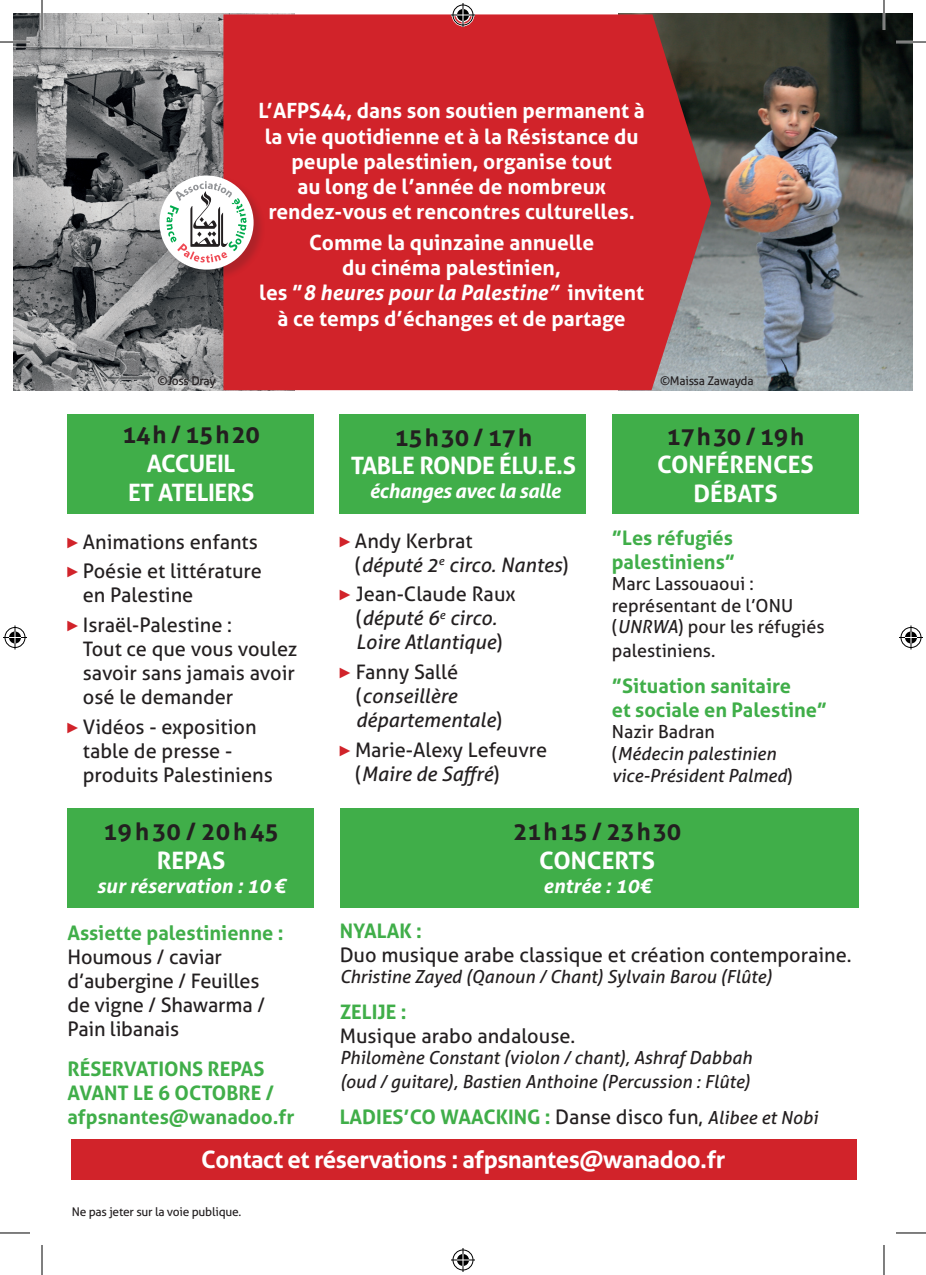
<style>
.page{position:relative;width:926px;height:1275px;background:#fff}
.page>*{position:absolute;margin:0;border:0;box-sizing:border-box;transform-origin:0 0}
.t1{font:700 24px/28.8px "Aller";letter-spacing:-.02em;color:#fff;text-align:center}
.t2{font:700 24px "Aller";letter-spacing:.04em;color:#231f20}
.t3{font:700 24px/28.8px "Aller";color:#fff;text-align:center}
.t4{font:700 24px "Aller";letter-spacing:.06em;color:#231f20}
.t5{font:700 21px/25.2px "Aller";color:#fff;text-align:center}
.t6{font:20px/24px "Aller";color:#231f20}
.t7{font:700 20px/24px "Aller";color:#40ae49}
.t8{font:italic 20px/24px "Aller";color:#231f20}
.t9{font:italic 700 20px "Aller";color:#fff}
.t10{font:italic 700 20px "Aller";letter-spacing:-.02em;color:#fff}
.t11{font:italic 18px/21.6px "Aller";color:#231f20}
.t12{font:18px/21.6px "Aller";color:#231f20}
.t13{font:12px "Aller";letter-spacing:-.02em;color:#231f20}
.s1{font-style:italic}
.s2{font-style:normal}
.s3{font-weight:400;color:#231f20}
.s4{font-weight:400;font-style:italic;font-size:18px;color:#231f20}
</style>
<div class="page">
<div style="left:68px;top:808px;width:246px;height:99px;background:#40ae49"></div>
<div style="left:72px;top:1139px;width:785px;height:41px;background:#d1232a"></div>
<img style="left:711px;top:14px;width:201px;height:376px">
<img style="left:14px;top:14px;width:209px;height:376px">
<div style="left:223px;top:14px;width:488px;height:376px;background:#d1232a"></div>
<div style="left:340px;top:808px;width:518px;height:99px;background:#40ae49"></div>
<div style="left:68px;top:415px;width:246px;height:99px;background:#40ae49"></div>
<div style="left:340px;top:415px;width:246px;height:99px;background:#40ae49"></div>
<div style="left:612px;top:415px;width:246px;height:99px;background:#40ae49"></div>
<div style="left:159px;top:175px;width:106px;height:106px;background:#231f20;opacity:.2"></div>
<div style="left:159px;top:175px;width:95px;height:95px;background:#fff;border-radius:50%"></div>
<svg style="left:167px;top:181px;width:80px;height:82px"></svg>
<hr style="left:0;top:41px;width:30px;height:2px;background:#fff">
<hr style="left:896px;top:41px;width:30px;height:2px;background:#fff">
<hr style="left:41px;top:0;width:2px;height:30px;background:#fff">
<hr style="left:883px;top:0;width:2px;height:30px;background:#fff">
<hr style="left:0;top:42px;width:30px;height:1px;background:#000">
<hr style="left:896px;top:42px;width:30px;height:1px;background:#000">
<hr style="left:0;top:1232px;width:30px;height:1px;background:#000">
<hr style="left:896px;top:1232px;width:30px;height:1px;background:#000">
<hr style="left:42px;top:0;width:1px;height:30px;background:#000">
<hr style="left:42px;top:1245px;width:1px;height:30px;background:#000">
<hr style="left:884px;top:0;width:1px;height:30px;background:#000">
<hr style="left:884px;top:1245px;width:1px;height:30px;background:#000">
<svg style="left:451px;top:3px;width:24px;height:24px"></svg>
<svg style="left:451px;top:1248px;width:24px;height:24px"></svg>
<svg style="left:3px;top:625px;width:24px;height:24px"></svg>
<svg style="left:899px;top:625px;width:24px;height:24px"></svg>
<p class="t5" style="left:259px;top:98px;width:388px">L’AFPS44, dans son soutien permanent à la vie quotidienne et à la Résistance du peuple palestinien, organise tout<br>au long de l’année de nombreux rendez‑vous et rencontres culturelles.</p>
<p class="t5" style="left:259px;top:230px;width:386px">Comme la quinzaine annuelle<br>du cinéma palestinien,<br>les ”<span class="s1">8 heures pour la Palestine”</span> invitent à ce temps d’échanges et de partage</p>
<p class="t13" style="left:158px;top:374px;width:60px">©Joss Dray</p>
<p class="t2" style="left:122px;top:420px;width:139px">14h / 15h20</p>
<p class="t1" style="left:128px;top:449px;width:128px">ACCUEIL<br>ET ATELIERS</p>
<p class="t2" style="left:394px;top:422px;width:139px">15h30 / 17h</p>
<p class="t1" style="left:351px;top:451px;width:227px">TABLE RONDE ÉLU.E.S</p>
<p class="t10" style="left:370px;top:479px;width:193px">échanges avec la salle</p>
<p class="t13" style="left:660px;top:374px;width:95px">©Maissa Zawayda</p>
<p class="t2" style="left:667px;top:421px;width:139px">17h30 / 19h</p>
<p class="t3" style="left:657px;top:450px;width:158px">CONFÉRENCES<br>DÉBATS</p>
<p class="t6" style="left:83px;top:526px;width:180px;line-height:29.6px">Animations enfants<br>Poésie et littérature</p>
<p class="t6" style="left:83px;top:580px;width:151px;line-height:29.6px">en Palestine<br>Israël-Palestine :</p>
<p class="t6" style="left:83px;top:637px;width:216px">Tout ce que vous voulez savoir sans jamais avoir osé le demander</p>
<p class="t6" style="left:83px;top:714px;width:192px">Vidéos - exposition table de presse - produits Palestiniens</p>
<p class="t4" style="left:103px;top:816px;width:177px">19h30 / 20h45</p>
<p class="t1" style="left:157px;top:846px;width:70px">REPAS</p>
<p class="t9" style="left:97px;top:873px;width:190px">sur réservation : 10€</p>
<p class="t7" style="left:68px;top:920px;width:218px">Assiette palestinienne :</p>
<p class="t6" style="left:68px;top:944px;width:199px">Houmous / caviar d’aubergine / Feuilles de vigne / Shawarma /<br>Pain libanais</p>
<p class="t7" style="left:68px;top:1056px;width:228px">RÉSERVATIONS REPAS<br>AVANT LE 6 OCTOBRE / afpsnantes@wanadoo.fr</p>
<p class="t8" style="left:355px;top:528px;width:215px"><span class="s2">Andy Kerbrat<br>(</span>député 2<sup>e</sup> circo. Nantes<span class="s2">)</span></p>
<p class="t8" style="left:356px;top:582px;width:161px"><span class="s2">Jean-Claude Raux (</span>député 6<sup>e</sup> circo.<br>Loire Atlantique<span class="s2">)</span></p>
<p class="t8" style="left:356px;top:660px;width:148px"><span class="s2">Fanny Sallé (</span>conseillère départementale<span class="s2">)</span></p>
<p class="t6" style="left:355px;top:737px;width:194px">Marie-Alexy Lefeuvre (<span class="s1">Maire de Saffré</span>)</p>
<p class="t7" style="left:612px;top:525px;width:125px">”Les réfugiés palestiniens”</p>
<p class="t12" style="left:612px;top:573px;width:214px">Marc Lassouaoui : représentant de l’ONU (<span class="s1">UNRWA</span>) pour les réfugiés</p>
<p class="t12" style="left:612px;top:640px;width:105px">palestiniens.</p>
<p class="t7" style="left:612px;top:673px;width:217px">”Situation sanitaire<br>et sociale en Palestine”</p>
<p class="t11" style="left:612px;top:721px;width:182px"><span class="s2">Nazir Badran<br>(</span>Médecin palestinien vice-Président Palmed<span class="s2">)</span></p>
<p class="t2" style="left:513px;top:816px;width:170px">21h15 / 23h30</p>
<p class="t3" style="left:539px;top:846px;width:117px">CONCERTS</p>
<p class="t9" style="left:543px;top:873px;width:109px">entrée : 10€</p>
<p class="t7" style="left:340px;top:918px;width:84px">NYALAK :</p>
<p class="t6" style="left:340px;top:942px;width:513px">Duo musique arabe classique et création contemporaine.</p>
<p class="t11" style="left:340px;top:966px;width:434px">Christine Zayed (Qanoun / Chant) Sylvain Barou (Flûte)</p>
<p class="t7" style="left:340px;top:999px;width:68px">ZELIJE :</p>
<p class="t6" style="left:340px;top:1023px;width:237px">Musique arabo andalouse.</p>
<p class="t11" style="left:340px;top:1045px;width:414px;line-height:24px">Philomène Constant (violon / chant), Ashraf Dabbah (oud / guitare), Bastien Anthoine (Percussion : Flûte)</p>
<p class="t7" style="left:340px;top:1104px;width:480px">LADIES’CO WAACKING : <span class="s3">Danse disco fun,</span> <span class="s4">Alibee et Nobi</span></p>
<p class="t1" style="left:201px;top:1144px;width:526px">Contact et réservations : afpsnantes@wanadoo.fr</p>
<p class="t13" style="left:72px;top:1204px;width:171px">Ne pas jeter sur la voie publique.</p>
</div>
